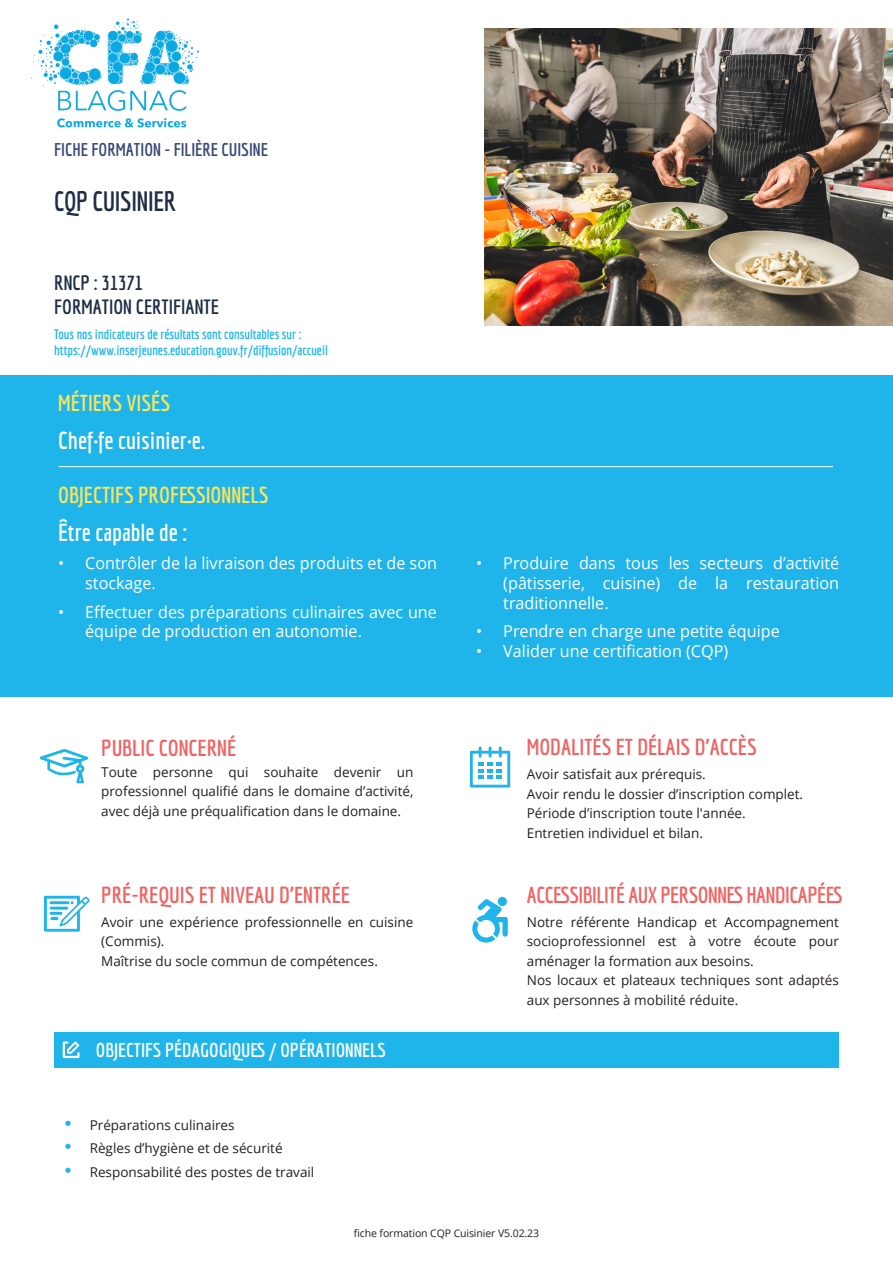
<style>
.page{position:relative;width:893px;height:1263px;background:#fff}
.page>*{position:absolute;margin:0;border:0;box-sizing:border-box;transform-origin:0 0}
.t1{font:700 27.3px "Economica";letter-spacing:-.01em;color:#1e2d43;scale:.93 1}
.t2{font:700 24px "Economica";color:#fff}
.t3{font:700 22.5px "Economica";color:#f16363}
.t4{font:700 22.5px "Economica";letter-spacing:-.02em;color:#f16363}
.t5{font:700 22.5px "Economica";color:#fbe55b}
.t6{font:700 20.1px "Economica";color:#1e2d43}
.t7{font:700 19.5px "Economica";color:#fff}
.t8{font:700 18px "Economica";color:#394876}
.t9{font:16.5px/19.8px "Open Sans";color:#fff}
.t10{font:13.5px/19.5px "Open Sans";color:#231f20;text-align:justify}
.t11{font:700 13.5px "Economica";color:#1fb5ea}
.t12{font:10.5px "Open Sans";letter-spacing:-.01em;color:#231f20}
.s1{font-family:"Futura";font-weight:700;font-size:18px;color:#1fb5ea}
</style>
<div class="page">
<img style="left:485px;top:29px;width:408px;height:297px">
<div style="left:0;top:376px;width:893px;height:321px;background:#1fb5ea"></div>
<div style="left:54px;top:1032px;width:785px;height:36px;background:#1fb5ea"></div>
<img style="left:32px;top:18px;width:167px;height:110px">
<svg style="left:40px;top:749px;width:48px;height:34px"></svg>
<svg style="left:470px;top:746px;width:40px;height:41px"></svg>
<svg style="left:498px;top:897px;width:9px;height:9px"></svg>
<svg style="left:472px;top:899px;width:36px;height:43px"></svg>
<svg style="left:44px;top:896px;width:46px;height:36px"></svg>
<hr style="left:58px;top:466px;width:775px;height:1px;background:#fff">
<svg style="left:63px;top:1041px;width:17px;height:17px"></svg>
<p class="t8" style="left:54px;top:139px;width:215px">FICHE FORMATION - FILIÈRE CUISINE</p>
<p class="t1" style="left:54px;top:186px;width:133px">CQP CUISINIER</p>
<p class="t6" style="left:54px;top:271px;width:90px">RNCP : 31371</p>
<p class="t6" style="left:54px;top:295px;width:166px">FORMATION CERTIFIANTE</p>
<p class="t11" style="left:54px;top:326px;width:249px">Tous nos indicateurs de résultats sont consultables sur :</p>
<p class="t11" style="left:54px;top:343px;width:275px">https://www.inserjeunes.education.gouv.fr/diffusion/accueil</p>
<p class="t5" style="left:58px;top:389px;width:113px">MÉTIERS VISÉS</p>
<p class="t2" style="left:58px;top:426px;width:148px">Chef·fe cuisinier·e.</p>
<p class="t5" style="left:58px;top:482px;width:212px">OBJECTIFS PROFESSIONNELS</p>
<p class="t2" style="left:58px;top:519px;width:130px">Être capable de :</p>
<p class="t9" style="left:85px;top:553px;width:353px;text-indent:-27px">• Contrôler de la livraison des produits et de son stockage.</p>
<p class="t9" style="left:85px;top:601px;width:353px;text-indent:-27px">• Effectuer des préparations culinaires avec une équipe de production en autonomie.</p>
<p class="t9" style="left:503px;top:553px;width:337px;text-align:justify;text-indent:-27px">• Produire dans tous les secteurs d’activité (pâtisserie, cuisine) de la restauration traditionnelle.</p>
<p class="t9" style="left:476px;top:620px;width:305px">• Prendre en charge une petite équipe</p>
<p class="t9" style="left:476px;top:640px;width:253px">• Valider une certification (CQP)</p>
<p class="t3" style="left:101px;top:735px;width:136px">PUBLIC CONCERNÉ</p>
<p class="t3" style="left:527px;top:733px;width:231px">MODALITÉS ET DÉLAIS D’ACCÈS</p>
<p class="t10" style="left:101px;top:762px;width:314px">Toute personne qui souhaite devenir un professionnel qualifié dans le domaine d’activité, avec déjà une préqualification dans le domaine.</p>
<p class="t10" style="left:527px;top:764px;width:181px">Avoir satisfait aux prérequis.</p>
<p class="t10" style="left:527px;top:783px;width:278px">Avoir rendu le dossier d’inscription complet.</p>
<p class="t10" style="left:527px;top:803px;width:220px">Période d’inscription toute l'année.</p>
<p class="t10" style="left:527px;top:822px;width:178px">Entretien individuel et bilan.</p>
<p class="t3" style="left:101px;top:881px;width:250px">PRÉ-REQUIS ET NIVEAU D’ENTRÉE</p>
<p class="t4" style="left:527px;top:881px;width:317px">ACCESSIBILITÉ AUX PERSONNES HANDICAPÉES</p>
<p class="t10" style="left:101px;top:912px;width:314px">Avoir une expérience professionnelle en cuisine (Commis).</p>
<p class="t10" style="left:101px;top:951px;width:278px">Maîtrise du socle commun de compétences.</p>
<p class="t7" style="left:96px;top:1038px;width:291px">OBJECTIFS PÉDAGOGIQUES / OPÉRATIONNELS</p>
<p class="t10" style="left:63px;top:1115px;width:173px"><span class="s1">•</span> Préparations culinaires</p>
<p class="t10" style="left:63px;top:1138px;width:221px"><span class="s1">•</span> Règles d’hygiène et de sécurité</p>
<p class="t10" style="left:63px;top:1162px;width:253px"><span class="s1">•</span> Responsabilité des postes de travail</p>
<p class="t10" style="left:527px;top:912px;width:314px">Notre référente Handicap et Accompagnement socioprofessionnel est à votre écoute pour aménager la formation aux besoins.</p>
<p class="t10" style="left:527px;top:970px;width:314px">Nos locaux et plateaux techniques sont adaptés aux personnes à mobilité réduite.</p>
<p class="t12" style="left:354px;top:1225px;width:187px">fiche formation CQP Cuisinier V5.02.23</p>
</div>
